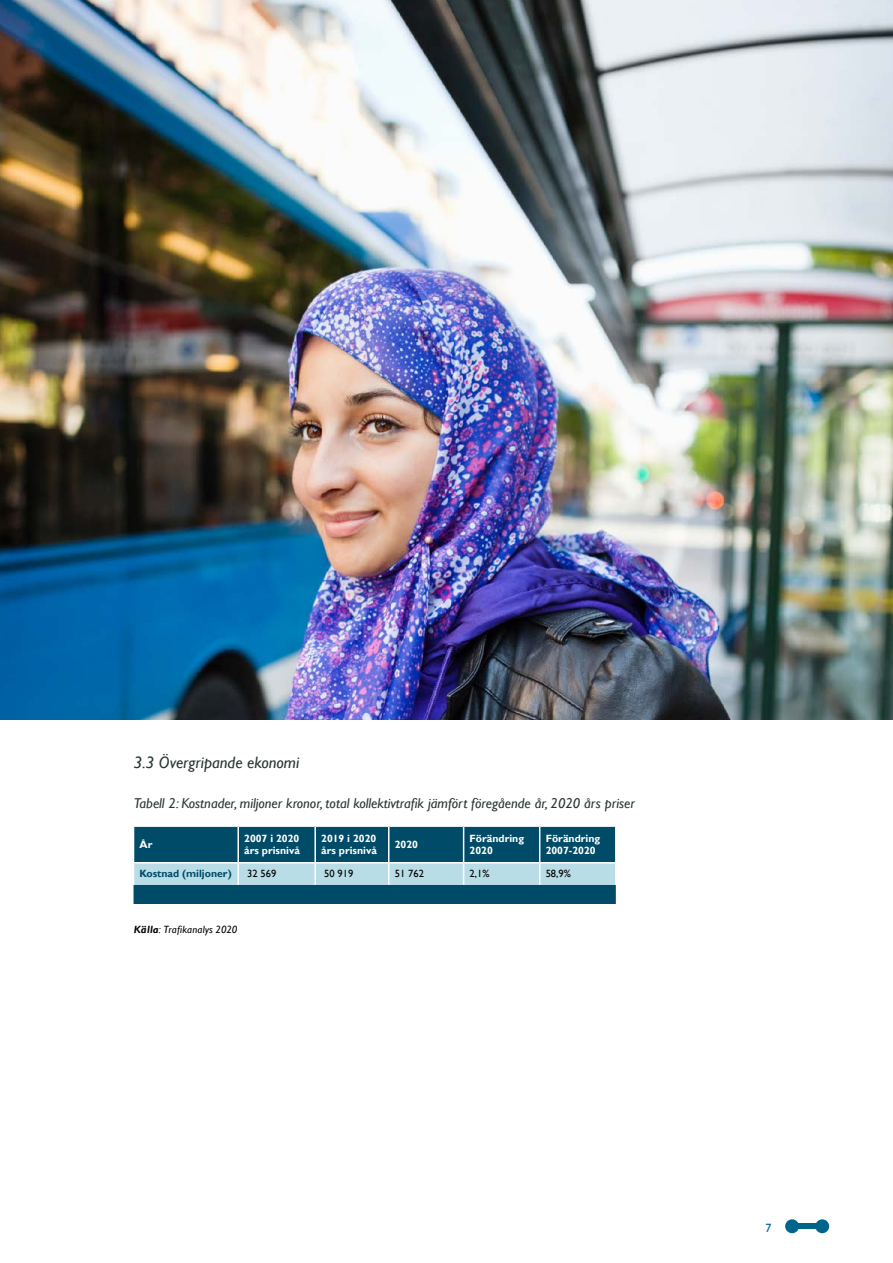
<style>
.page{position:relative;width:893px;height:1263px;background:#fff}
.page>*{position:absolute;margin:0;border:0;box-sizing:border-box;transform-origin:0 0}
.t1{font:italic 16.5px "Gill Sans";color:#283534}
.t2{font:italic 14.25px "Gill Sans";color:#283534}
.t3{font:12px "Gill Sans";color:#00658c}
.t4{font:700 10.5px/12.6px "Gill Sans";color:#fff}
.t5{font:10.5px "Gill Sans";color:#000}
.t6{font:italic 10.5px "Gill Sans";letter-spacing:.02em;color:#000}
.t7{font:700 10.5px "Gill Sans";color:#004b67}
.s1{font-weight:700}
</style>
<div class="page">
<div style="left:785px;top:1219px;width:14px;height:14px;background:#00658c;border-radius:50%"></div>
<div style="left:815px;top:1219px;width:14px;height:14px;background:#00658c;border-radius:50%"></div>
<div style="left:794px;top:1223px;width:29px;height:6px;background:#00658c"></div>
<svg style="left:133px;top:826px;width:483px;height:78px;background:#3d7a90"></svg>
<hr style="left:615px;top:863px;width:2px;height:22px;background:#fff">
<img style="left:0;top:0;width:893px;height:720px">
<p class="t1" style="left:134px;top:753px;width:167px">3.3 Övergripande ekonomi</p>
<p class="t2" style="left:134px;top:794px;width:502px">Tabell 2: Kostnader, miljoner kronor, total kollektivtrafik jämfört föregående år, 2020 års priser</p>
<p class="t4" style="left:140px;top:838px;width:14px">År</p>
<p class="t4" style="left:244px;top:832px;width:57px">2007 i 2020 års prisnivå</p>
<p class="t4" style="left:321px;top:832px;width:57px">2019 i 2020 års prisnivå</p>
<p class="t4" style="left:395px;top:838px;width:25px">2020</p>
<p class="t4" style="left:470px;top:832px;width:56px">Förändring<br>2020</p>
<p class="t4" style="left:546px;top:832px;width:56px">Förändring<br>2007-2020</p>
<p class="t7" style="left:140px;top:867px;width:94px">Kostnad (miljoner)</p>
<p class="t5" style="left:247px;top:868px;width:31px">32 569</p>
<p class="t5" style="left:324px;top:868px;width:31px">50 919</p>
<p class="t5" style="left:395px;top:868px;width:31px">51 762</p>
<p class="t5" style="left:470px;top:868px;width:21px">2,1%</p>
<p class="t5" style="left:546px;top:868px;width:27px">58,9%</p>
<p class="t6" style="left:134px;top:924px;width:105px"><span class="s1">Källa</span>: Trafikanalys 2020</p>
<p class="t3" style="left:765px;top:1221px;width:7px">7</p>
</div>
